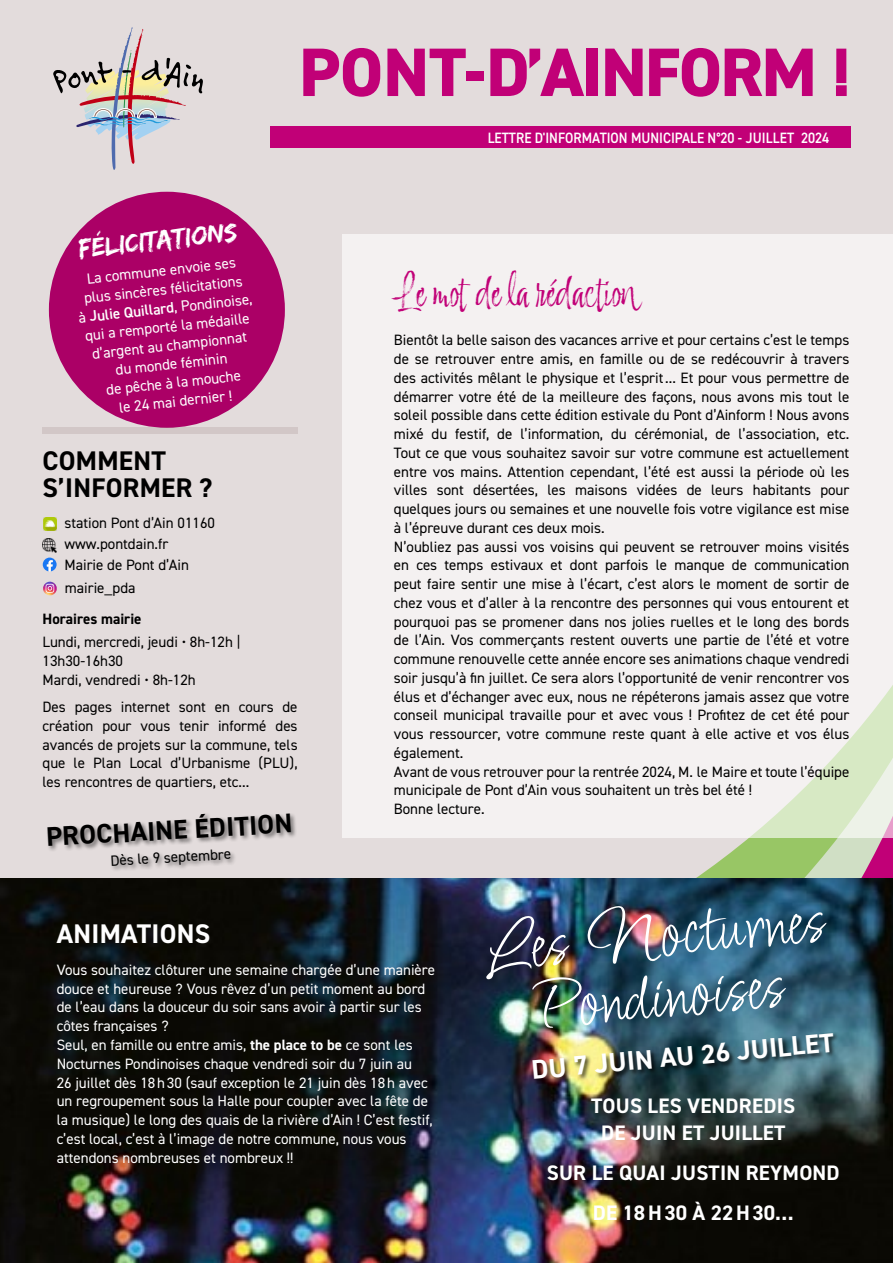
<style>
.page{position:relative;width:893px;height:1263px;background:#fff}
.page>*{position:absolute;margin:0;border:0;box-sizing:border-box;transform-origin:0 0}
.t1{font:71.1px/61.3px "Licorice";color:#fff;text-align:center;scale:1.12 1}
.t2{font:800 68.7px "DIN2014";letter-spacing:-.025em;color:#c10077}
.t3{font:39px "Adore You";color:#c10077}
.t4{font:700 27px/27px "DIN2014";letter-spacing:.01em;color:#000}
.t5{font:700 27px "DIN2014";letter-spacing:.01em;color:#fff}
.t6{font:27px "Edo SZ";color:#fff}
.t7{font:700 21px/27px "DIN2014";letter-spacing:.01em;color:#fff;text-align:center}
.t8{font:15px/18.8px "DIN2014";color:#000}
.t9{font:15px/18.8px "DIN2014";color:#fff}
.t10{font:600 15px "DIN2014";color:#fff;scale:.9 1}
.t11{font:700 15px "DIN2014";color:#000}
.s1{font-weight:600}
.s2{font-weight:700}
</style>
<div class="page">
<div style="left:0;top:0;width:893px;height:878px;background:#e3dcdc"></div>
<div style="left:270px;top:126px;width:580px;height:22px;background:#c10077"></div>
<svg style="left:53px;top:27px;width:150px;height:144px;background:#cec6c6"></svg>
<div style="left:43px;top:428px;width:255px;height:6px;background:#d2c7c7"></div>
<div style="left:342px;top:234px;width:551px;height:604px;background:#f4f1f1"></div>
<div style="left:47px;top:812px;width:251px;height:60px;background:#000;opacity:.5"></div>
<svg style="left:43px;top:558px;width:14px;height:13px"></svg>
<img style="left:43px;top:582px;width:14px;height:13px">
<svg style="left:46px;top:584px;width:8px;height:9px"></svg>
<img style="left:43px;top:538px;width:14px;height:14px">
<svg style="left:43px;top:518px;width:13px;height:13px"></svg>
<img style="left:0;top:878px;width:893px;height:385px">
<div style="left:532px;top:1031px;width:307px;height:54px;background:#000;opacity:.75"></div>
<div style="left:49px;top:192px;width:236px;height:236px;background:#ab0066;border-radius:50%"></div>
<h2 class="t2" style="left:299px;top:27px;width:553px">PONT-D’AINFORM !</h2>
<h3 class="t6" style="left:77px;top:233px;width:161px;rotate:-6deg">FÉLICITATIONS</h3>
<p class="t9" style="left:74px;top:270px;width:176px;text-align:center;rotate:-6deg">La commune envoie ses plus sincères félicitations<br>à <span class="s1">Julie Quillard</span>, Pondinoise, qui a remporté la médaille d’argent au championnat du monde féminin<br>de pêche à la mouche<br>le 24 mai dernier !</p>
<h3 class="t4" style="left:43px;top:446px;width:171px">COMMENT<br>S’INFORMER ?</h3>
<p class="t8" style="left:64px;top:512px;width:152px;line-height:20.9px">station Pont d’Ain 01160 www.pontdain.fr<br>Mairie de Pont d’Ain</p>
<p class="t8" style="left:65px;top:578px;width:72px">mairie_pda</p>
<p class="t11" style="left:43px;top:609px;width:101px">Horaires mairie</p>
<p class="t8" style="left:43px;top:633px;width:200px">Lundi, mercredi, jeudi • 8h-12h |<br>13h30-16h30<br>Mardi, vendredi • 8h-12h</p>
<p class="t8" style="left:43px;top:697px;width:257px;text-align:justify">Des pages internet sont en cours de création pour vous tenir informé des avancés de projets sur la commune, tels que le Plan Local d’Urbanisme (PLU), les rencontres de quartiers, etc...</p>
<h3 class="t4" style="left:46px;top:823px;width:248px;rotate:-3deg">PROCHAINE ÉDITION</h3>
<p class="t8" style="left:110px;top:851px;width:122px;rotate:-3deg">Dès le 9 septembre</p>
<p class="t10" style="left:488px;top:128px;width:381px">LETTRE D'INFORMATION MUNICIPALE N°20 - JUILLET 2024</p>
<h3 class="t3" style="left:394px;top:269px;width:248px">Le mot de la rédaction</h3>
<p class="t8" style="left:394px;top:330px;width:457px">Bientôt la belle saison des vacances arrive et pour certains c’est le temps de se retrouver entre amis, en famille ou de se redécouvrir à travers des activités mêlant le physique et l’esprit... Et pour vous permettre de démarrer votre été de la meilleure des façons, nous avons mis tout le soleil possible dans cette édition estivale du Pont d’Ainform ! Nous avons mixé du festif, de l’information, du cérémonial, de l’association, etc.<br>Tout ce que vous souhaitez savoir sur votre commune est actuellement entre vos mains. Attention cependant, l’été est aussi la période où les villes sont désertées, les maisons vidées de leurs habitants pour quelques jours ou semaines et une nouvelle fois votre vigilance est mise à l’épreuve durant ces deux mois.<br>N’oubliez pas aussi vos voisins qui peuvent se retrouver moins visités en ces temps estivaux et dont parfois le manque de communication peut faire sentir une mise à l’écart, c’est alors le moment de sortir de chez vous et d’aller à la rencontre des personnes qui vous entourent et pourquoi pas se promener dans nos jolies ruelles et le long des bords de l’Ain. Vos commerçants restent ouverts une partie de l’été et votre commune renouvelle cette année encore ses animations chaque vendredi soir jusqu’à fin juillet. Ce sera alors l’opportunité de venir rencontrer vos élus et d’échanger avec eux, nous ne répéterons jamais assez que votre conseil municipal travaille pour et avec vous ! Profitez de cet été pour vous ressourcer, votre commune reste quant à elle active et vos élus également.<br>Avant de vous retrouver pour la rentrée 2024, M. le Maire et toute l’équipe municipale de Pont d’Ain vous souhaitent un très bel été !<br>Bonne lecture.</p>
<h3 class="t5" style="left:57px;top:916px;width:155px">ANIMATIONS</h3>
<p class="t9" style="left:57px;top:960px;width:380px">Vous souhaitez clôturer une semaine chargée d’une manière douce et heureuse ? Vous rêvez d’un petit moment au bord de l’eau dans la douceur du soir sans avoir à partir sur les côtes françaises ?<br>Seul, en famille ou entre amis, <span class="s2">the place to be</span> ce sont les Nocturnes Pondinoises chaque vendredi soir du 7 juin au<br>26 juillet dès 18h30 (sauf exception le 21 juin dès 18h avec un regroupement sous la Halle pour coupler avec la fête de la musique) le long des quais de la rivière d’Ain ! C’est festif, c’est local, c’est à l’image de notre commune, nous vous attendons nombreuses et nombreux !!</p>
<h1 class="t1" style="left:482px;top:920px;width:304px;rotate:-5deg">Les Nocturnes<br>Pondinoises</h1>
<h3 class="t5" style="left:530px;top:1051px;width:305px;rotate:-5deg">DU 7 JUIN AU 26 JUILLET</h3>
<h3 class="t7" style="left:591px;top:1092px;width:205px">TOUS LES VENDREDIS<br>DE JUIN ET JUILLET</h3>
<h3 class="t7" style="left:547px;top:1152px;width:294px;line-height:39.8px">SUR LE QUAI JUSTIN REYMOND<br>DE 18H30 À 22H30…</h3>
</div>
